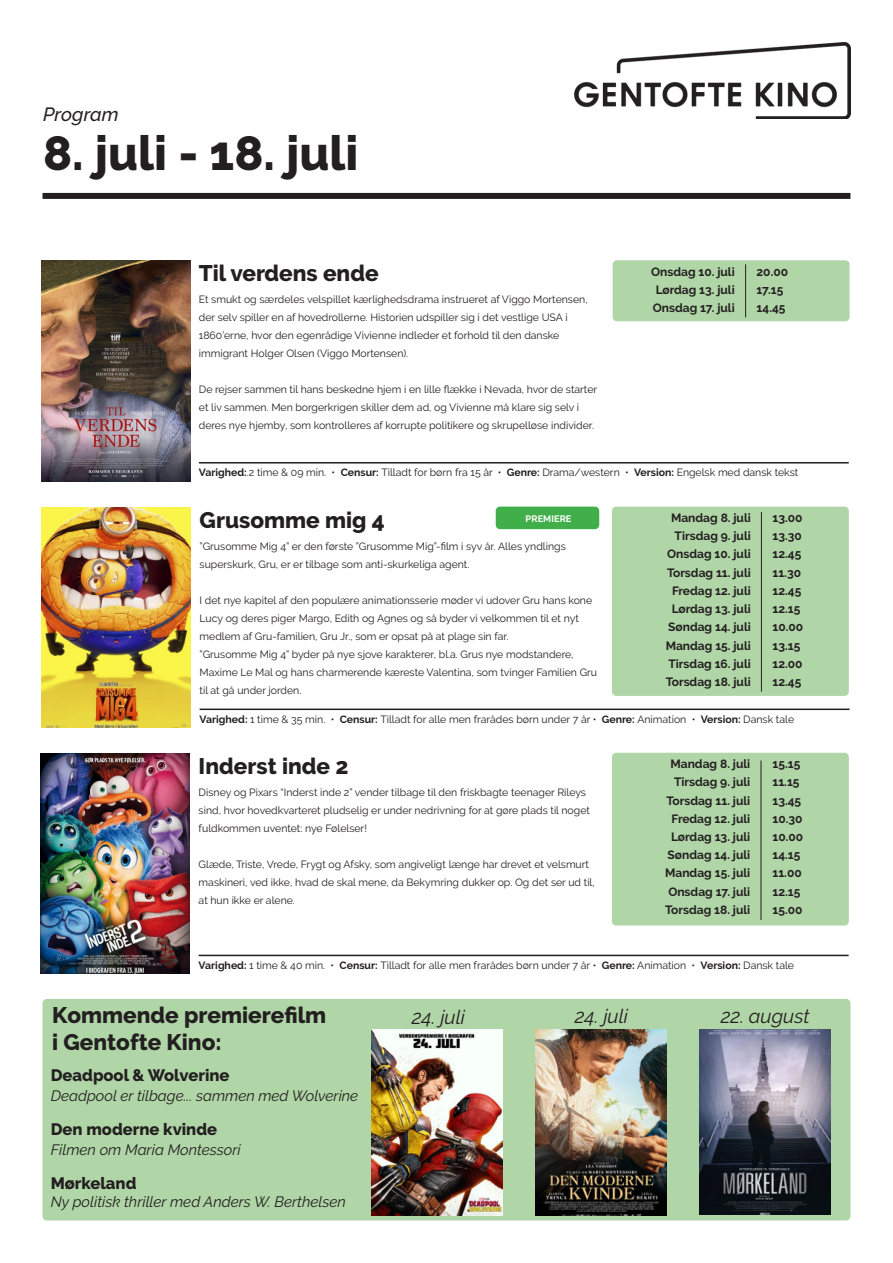
<style>
.page{position:relative;width:893px;height:1263px;background:#fff}
.page>*{position:absolute;margin:0;border:0;box-sizing:border-box;transform-origin:0 0}
.t1{font:800 48px "Raleway";color:#231f20}
.t2{font:800 22.5px/27px "Raleway";color:#231f20}
.t3{font:italic 19.5px "Raleway";color:#231f20}
.t4{font:italic 500 19.05px "Raleway";color:#231f20}
.t5{font:800 16.5px "Raleway";color:#231f20}
.t6{font:italic 15px "Raleway";color:#231f20}
.t7{font:700 12px/18.3px "Raleway";color:#231f20}
.t8{font:10.5px/18px "Raleway";color:#231f20}
.t9{font:700 9.3px "Raleway";color:#fff}
.s1{font-weight:700}
</style>
<div class="page">
<img style="left:574px;top:43px;width:276px;height:76px">
<div style="left:43px;top:193px;width:807px;height:6px;background:#231f20"></div>
<div style="left:612px;top:507px;width:237px;height:189px;background:#b0d5a7;border-radius:4px"></div>
<hr style="left:761px;top:512px;width:1px;height:180px;background:#231f20">
<div style="left:612px;top:753px;width:237px;height:172px;background:#b0d5a7;border-radius:4px"></div>
<hr style="left:761px;top:760px;width:1px;height:160px;background:#231f20">
<img style="left:41px;top:508px;width:149px;height:220px">
<hr style="left:200px;top:708px;width:650px;height:2px;background:#231f20">
<img style="left:40px;top:754px;width:149px;height:220px">
<hr style="left:199px;top:955px;width:650px;height:1px;background:#231f20">
<div style="left:496px;top:507px;width:103px;height:22px;background:#40ae49;border-radius:4px"></div>
<div style="left:613px;top:260px;width:237px;height:61px;background:#b0d5a7;border-radius:4px"></div>
<hr style="left:745px;top:264px;width:1px;height:53px;background:#231f20">
<img style="left:42px;top:260px;width:149px;height:221px">
<hr style="left:199px;top:462px;width:650px;height:1px;background:#231f20">
<div style="left:43px;top:999px;width:807px;height:221px;background:#b0d5a7;border-radius:4px"></div>
<img style="left:700px;top:1029px;width:131px;height:186px">
<img style="left:372px;top:1030px;width:131px;height:185px">
<img style="left:536px;top:1030px;width:131px;height:185px">
<h3 class="t4" style="left:43px;top:107px;width:77px">Program</h3>
<h1 class="t1" style="left:43px;top:126px;width:317px">8. juli - 18. juli</h1>
<h2 class="t2" style="left:199px;top:260px;width:181px">Til verdens ende</h2>
<p class="t7" style="left:651px;top:263px;width:85px;text-align:justify">Onsdag 10. juli Lørdag 13. juli Onsdag 17. juli</p>
<p class="t7" style="left:756px;top:263px;width:33px">20.00<br>17.15<br>14.45</p>
<p class="t8" style="left:199px;top:290px;width:390px">Et smukt og særdeles velspillet kærlighedsdrama instrueret af Viggo Mortensen, der selv spiller en af hovedrollerne. Historien udspiller sig i det vestlige USA i 1860’erne, hvor den egenrådige Vivienne indleder et forhold til den danske immigrant Holger Olsen (Viggo Mortensen).</p>
<p class="t8" style="left:199px;top:380px;width:400px">De rejser sammen til hans beskedne hjem i en lille flække i Nevada, hvor de starter et liv sammen. Men borgerkrigen skiller dem ad, og Vivienne må klare sig selv i deres nye hjemby, som kontrolleres af korrupte politikere og skrupelløse individer.</p>
<p class="t8" style="left:199px;top:464px;width:601px"><span class="s1">Varighed:</span>.2 time &amp; 09 min. • <span class="s1">Censur:</span> Tilladt for børn fra 15 år • <span class="s1">Genre:</span> Drama/western • <span class="s1">Version:</span> Engelsk med dansk tekst</p>
<h2 class="t2" style="left:200px;top:506px;width:187px">Grusomme mig 4</h2>
<p class="t7" style="left:666px;top:510px;width:87px;text-align:right">Mandag 8. juli<br>Tirsdag 9. juli<br>Onsdag 10. juli<br>Torsdag 11. juli<br>Fredag 12. juli<br>Lørdag 13. juli<br>Søndag 14. juli<br>Mandag 15. juli<br>Tirsdag 16. juli<br>Torsdag 18. juli</p>
<p class="t7" style="left:772px;top:510px;width:32px">13.00<br>13.30<br>12.45<br>11.30<br>12.45<br>12.15<br>10.00<br>13.15<br>12.00<br>12.45</p>
<p class="t9" style="left:526px;top:515px;width:47px">PREMIERE</p>
<p class="t8" style="left:200px;top:537px;width:368px">”Grusomme Mig 4” er den første ”Grusomme Mig”-film i syv år. Alles yndlings superskurk, Gru, er er tilbage som anti-skurkeliga agent.</p>
<p class="t8" style="left:200px;top:591px;width:399px">I det nye kapitel af den populære animationsserie møder vi udover Gru hans kone Lucy og deres piger Margo, Edith og Agnes og så byder vi velkommen til et nyt medlem af Gru-familien, Gru Jr., som er opsat på at plage sin far.<br>”Grusomme Mig 4” byder på nye sjove karakterer, bl.a. Grus nye modstandere, Maxime Le Mal og hans charmerende kæreste Valentina, som tvinger Familien Gru til at gå under jorden.</p>
<p class="t8" style="left:200px;top:710px;width:596px"><span class="s1">Varighed:</span> 1 time &amp; 35 min. • <span class="s1">Censur:</span> Tilladt for alle men frarådes børn under 7 år • <span class="s1">Genre:</span> Animation • <span class="s1">Version:</span> Dansk tale</p>
<h2 class="t2" style="left:199px;top:753px;width:151px">Inderst inde 2</h2>
<p class="t8" style="left:199px;top:783px;width:393px">Disney og Pixars “Inderst inde 2” vender tilbage til den friskbagte teenager Rileys sind, hvor hovedkvarteret pludselig er under nedrivning for at gøre plads til noget fuldkommen uventet: nye Følelser!</p>
<p class="t8" style="left:199px;top:855px;width:398px">Glæde, Triste, Vrede, Frygt og Afsky, som angiveligt længe har drevet et velsmurt maskineri, ved ikke, hvad de skal mene, da Bekymring dukker op. Og det ser ud til, at hun ikke er alene.</p>
<p class="t7" style="left:665px;top:756px;width:87px;text-align:right">Mandag 8. juli<br>Tirsdag 9. juli<br>Torsdag 11. juli<br>Fredag 12. juli<br>Lørdag 13. juli<br>Søndag 14. juli<br>Mandag 15. juli<br>Onsdag 17. juli<br>Torsdag 18. juli</p>
<p class="t7" style="left:772px;top:756px;width:32px">15.15<br>11.15<br>13.45<br>10.30<br>10.00<br>14.15<br>11.00<br>12.15<br>15.00</p>
<p class="t8" style="left:199px;top:956px;width:597px"><span class="s1">Varighed:</span> 1 time &amp; 40 min. • <span class="s1">Censur:</span> Tilladt for alle men frarådes børn under 7 år • <span class="s1">Genre:</span> Animation • <span class="s1">Version:</span> Dansk tale</p>
<h2 class="t2" style="left:52px;top:1002px;width:276px">Kommende premierefilm i Gentofte Kino:</h2>
<h3 class="t3" style="left:575px;top:1008px;width:55px">24. juli</h3>
<h3 class="t3" style="left:721px;top:1008px;width:90px">22. august</h3>
<h3 class="t5" style="left:51px;top:1066px;width:180px">Deadpool &amp; Wolverine</h3>
<h3 class="t6" style="left:51px;top:1090px;width:309px">Deadpool er tilbage... sammen med Wolverine</h3>
<h3 class="t5" style="left:51px;top:1120px;width:168px">Den moderne kvinde</h3>
<h3 class="t6" style="left:51px;top:1144px;width:191px">Filmen om Maria Montessori</h3>
<h3 class="t5" style="left:51px;top:1174px;width:87px">Mørkeland</h3>
<h3 class="t6" style="left:51px;top:1196px;width:297px">Ny politisk thriller med Anders W. Berthelsen</h3>
<h3 class="t3" style="left:412px;top:1009px;width:55px">24. juli</h3>
</div>
